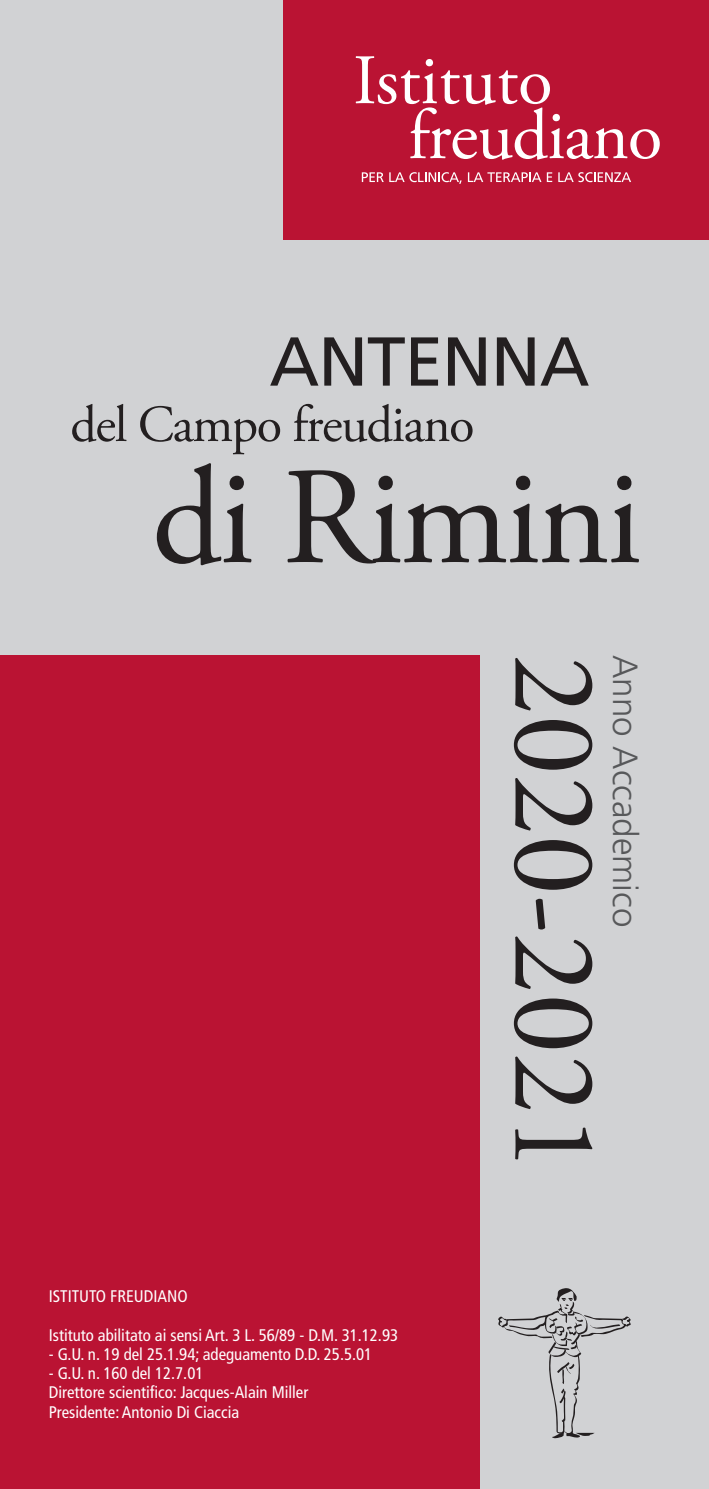
<style>
.page{position:relative;width:709px;height:1489px;background:#fff}
.page>*{position:absolute;margin:0;border:0;box-sizing:border-box;transform-origin:0 0}
.t1{font:120px "Adobe Garamond Pro";color:#231f20}
.t2{font:300 35px "Frutiger LT Std";color:#57585a}
.t3{font:condensed 16.75px/19.2px "Frutiger LT Std";color:#fff}
</style>
<div class="page">
<div style="left:0;top:0;width:709px;height:1488px;background:#d1d2d4"></div>
<div style="left:0;top:654px;width:480px;height:834px;background:#ba1333"></div>
<div style="left:283px;top:0;width:426px;height:240px;background:#ba1333"></div>
<svg style="left:498px;top:1288px;width:132px;height:150px"></svg>
<svg style="left:356px;top:56px;width:303px;height:104px"></svg>
<svg style="left:362px;top:172px;width:99px;height:12px"></svg>
<svg style="left:468px;top:172px;width:73px;height:10px"></svg>
<svg style="left:547px;top:172px;width:5px;height:10px"></svg>
<svg style="left:558px;top:172px;width:73px;height:10px"></svg>
<svg style="left:270px;top:337px;width:48px;height:48px"></svg>
<svg style="left:324px;top:337px;width:38px;height:48px"></svg>
<svg style="left:368px;top:337px;width:37px;height:48px"></svg>
<svg style="left:411px;top:337px;width:27px;height:48px"></svg>
<svg style="left:448px;top:337px;width:38px;height:48px"></svg>
<svg style="left:497px;top:337px;width:37px;height:48px"></svg>
<svg style="left:540px;top:337px;width:48px;height:48px"></svg>
<svg style="left:72px;top:404px;width:55px;height:38px"></svg>
<svg style="left:140px;top:406px;width:140px;height:48px"></svg>
<svg style="left:294px;top:404px;width:178px;height:38px"></svg>
<svg style="left:157px;top:463px;width:95px;height:102px"></svg>
<svg style="left:287px;top:470px;width:352px;height:93px"></svg>
<p class="t3" style="left:49px;top:1286px;width:140px">ISTITUTO FREUDIANO</p>
<p class="t3" style="left:49px;top:1325px;width:351px">Istituto abilitato ai sensi Art. 3 L. 56/89 - D.M. 31.12.93</p>
<p class="t3" style="left:49px;top:1344px;width:325px">- G.U. n. 19 del 25.1.94; adeguamento D.D. 25.5.01</p>
<p class="t3" style="left:49px;top:1363px;width:261px">- G.U. n. 160 del 12.7.01<br>Direttore scientifico: Jacques-Alain Miller<br>Presidente: Antonio Di Ciaccia</p>
<h1 class="t1" style="left:625px;top:654px;width:520px;rotate:90deg">2020-2021</h1>
<h2 class="t2" style="left:645px;top:654px;width:274px;rotate:90deg">Anno Accademico</h2>
</div>
